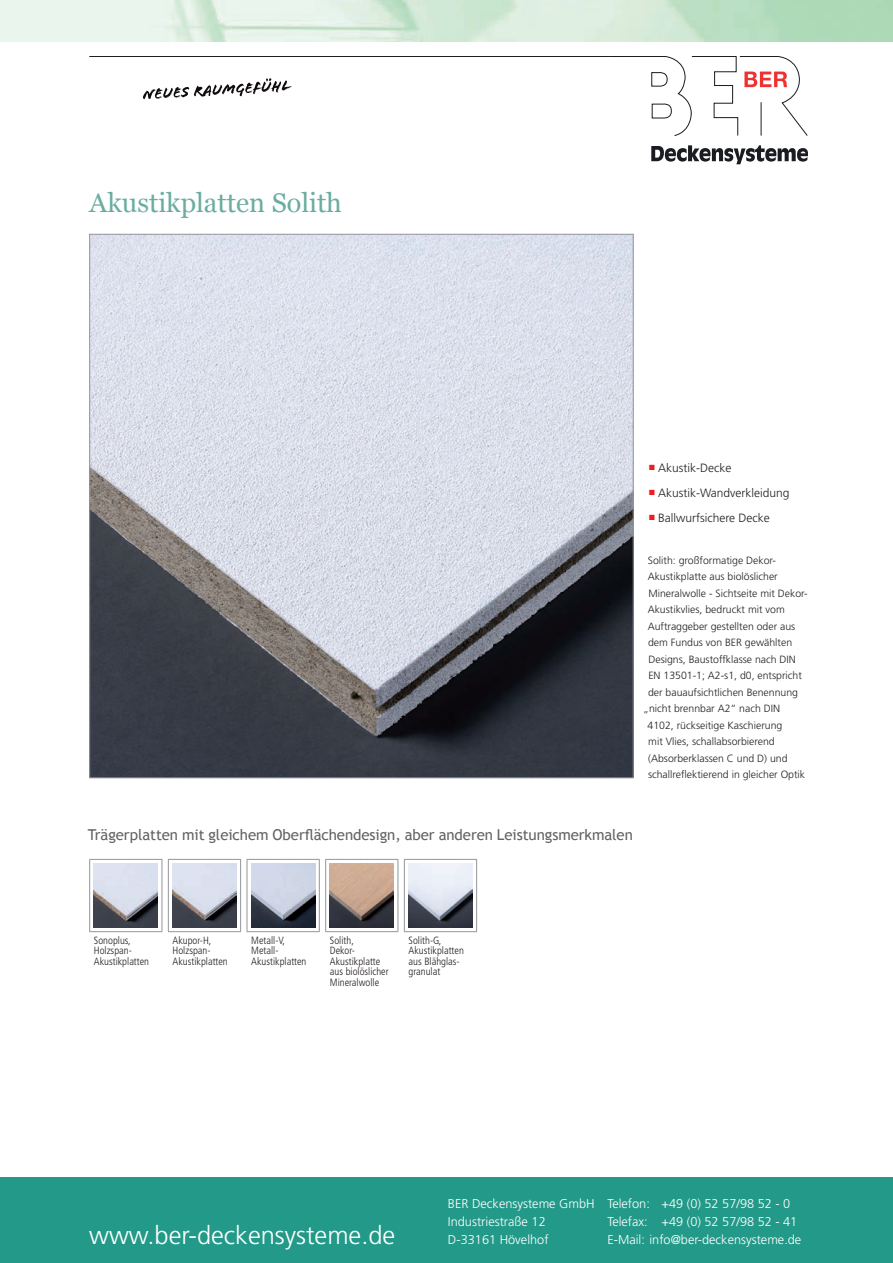
<style>
.page{position:relative;width:893px;height:1263px;background:#fff}
.page>*{position:absolute;margin:0;border:0;box-sizing:border-box;transform-origin:0 0}
.t1{font:27px "Georgia";color:#6aada0}
.t2{font:300 25.5px "Frutiger LT Std";color:#fff}
.t3{font:15px "Trebuchet MS";letter-spacing:-.005em;color:#636366}
.t4{font:300 12.75px/18px "Frutiger LT Std";color:#fff}
.t5{font:300 12px "Frutiger LT Std";color:#231f20}
.t6{font:300 10.5px "Frutiger LT Std";color:#231f20}
.t7{font:300 condensed 10.5px/10.5px "Frutiger LT Std";color:#231f20}
</style>
<div class="page">
<hr style="left:89px;top:56px;width:528px;height:1px;background:#231f20">
<svg style="left:651px;top:145px;width:157px;height:19px"></svg>
<svg style="left:617px;top:56px;width:191px;height:80px"></svg>
<svg style="left:143px;top:78px;width:149px;height:21px"></svg>
<div style="left:0;top:1178px;width:893px;height:85px;background:#239a89"></div>
<img style="left:91px;top:236px;width:541px;height:540px">
<hr style="left:89px;top:859px;width:73px;height:1px;background:#939598">
<hr style="left:89px;top:860px;width:1px;height:71px;background:#939598">
<hr style="left:162px;top:860px;width:1px;height:71px;background:#939598">
<hr style="left:89px;top:931px;width:73px;height:1px;background:#939598">
<hr style="left:168px;top:859px;width:73px;height:1px;background:#939598">
<hr style="left:168px;top:860px;width:1px;height:71px;background:#939598">
<hr style="left:240px;top:860px;width:1px;height:71px;background:#939598">
<hr style="left:247px;top:859px;width:73px;height:1px;background:#939598">
<hr style="left:247px;top:860px;width:1px;height:71px;background:#939598">
<hr style="left:168px;top:931px;width:73px;height:1px;background:#939598">
<hr style="left:247px;top:931px;width:73px;height:1px;background:#939598">
<hr style="left:319px;top:860px;width:1px;height:71px;background:#939598">
<hr style="left:325px;top:859px;width:73px;height:1px;background:#939598">
<hr style="left:325px;top:860px;width:1px;height:71px;background:#939598">
<hr style="left:398px;top:860px;width:1px;height:71px;background:#939598">
<hr style="left:325px;top:931px;width:73px;height:1px;background:#939598">
<hr style="left:404px;top:859px;width:73px;height:1px;background:#939598">
<hr style="left:404px;top:860px;width:1px;height:71px;background:#939598">
<hr style="left:476px;top:860px;width:1px;height:71px;background:#939598">
<hr style="left:404px;top:931px;width:73px;height:1px;background:#939598">
<img style="left:94px;top:863px;width:64px;height:65px">
<img style="left:173px;top:864px;width:63px;height:63px">
<img style="left:251px;top:864px;width:64px;height:63px">
<img style="left:330px;top:864px;width:64px;height:63px">
<img style="left:409px;top:864px;width:63px;height:63px">
<h1 class="t1" style="left:89px;top:186px;width:254px">Akustikplatten Solith</h1>
<p class="t5" style="left:649px;top:461px;width:84px"><sup>■</sup> Akustik-Decke</p>
<p class="t5" style="left:649px;top:486px;width:142px"><sup>■</sup> Akustik-Wandverkleidung</p>
<p class="t5" style="left:649px;top:511px;width:122px"><sup>■</sup> Ballwurfsichere Decke</p>
<p class="t6" style="left:648px;top:554px;width:130px">Solith: großformatige Dekor-</p>
<p class="t6" style="left:648px;top:571px;width:132px">Akustikplatte aus biolöslicher</p>
<p class="t6" style="left:648px;top:587px;width:161px">Mineralwolle - Sichtseite mit Dekor-</p>
<p class="t6" style="left:648px;top:604px;width:139px">Akustikvlies, bedruckt mit vom</p>
<p class="t6" style="left:648px;top:620px;width:149px">Auftraggeber gestellten oder aus</p>
<p class="t6" style="left:648px;top:637px;width:146px">dem Fundus von BER gewählten</p>
<p class="t6" style="left:648px;top:653px;width:149px">Designs, Baustoffklasse nach DIN</p>
<p class="t6" style="left:648px;top:670px;width:155px">EN 13501-1; A2-s1, d0, entspricht</p>
<p class="t6" style="left:648px;top:686px;width:151px">der bauaufsichtlichen Benennung</p>
<p class="t6" style="left:643px;top:703px;width:138px">„nicht brennbar A2“ nach DIN</p>
<p class="t6" style="left:648px;top:719px;width:136px">4102, rückseitige Kaschierung</p>
<p class="t6" style="left:648px;top:735px;width:128px">mit Vlies, schallabsorbierend</p>
<p class="t6" style="left:648px;top:752px;width:141px">(Absorberklassen C und D) und</p>
<p class="t6" style="left:648px;top:768px;width:159px">schallreflektierend in gleicher Optik</p>
<h3 class="t3" style="left:88px;top:826px;width:546px">Trägerplatten mit gleichem Oberflächendesign, aber anderen Leistungsmerkmalen</h3>
<p class="t7" style="left:94px;top:935px;width:57px">Sonoplus,<br>Holzspan-<br>Akustikplatten</p>
<p class="t7" style="left:173px;top:935px;width:57px">Akupor-H,<br>Holzspan-<br>Akustikplatten</p>
<p class="t7" style="left:251px;top:935px;width:57px">Metall-V,<br>Metall-<br>Akustikplatten</p>
<p class="t7" style="left:330px;top:935px;width:60px">Solith,<br>Dekor-<br>Akustikplatte aus biolöslicher<br>Mineralwolle</p>
<p class="t7" style="left:409px;top:935px;width:57px">Solith-G,<br>Akustikplatten aus Blähglas&shy;granulat</p>
<p class="t4" style="left:448px;top:1195px;width:148px">BER Deckensysteme GmbH<br>Industriestraße 12<br>D-33161 Hövelhof</p>
<p class="t4" style="left:607px;top:1195px;width:191px">Telefon: +49 (0) 52 57/98 52 - 0<br>Telefax: +49 (0) 52 57/98 52 - 41</p>
<h2 class="t2" style="left:89px;top:1220px;width:308px">www.ber-deckensysteme.de</h2>
<p class="t4" style="left:607px;top:1231px;width:195px">E-Mail: info@ber-deckensysteme.de</p>
</div>
